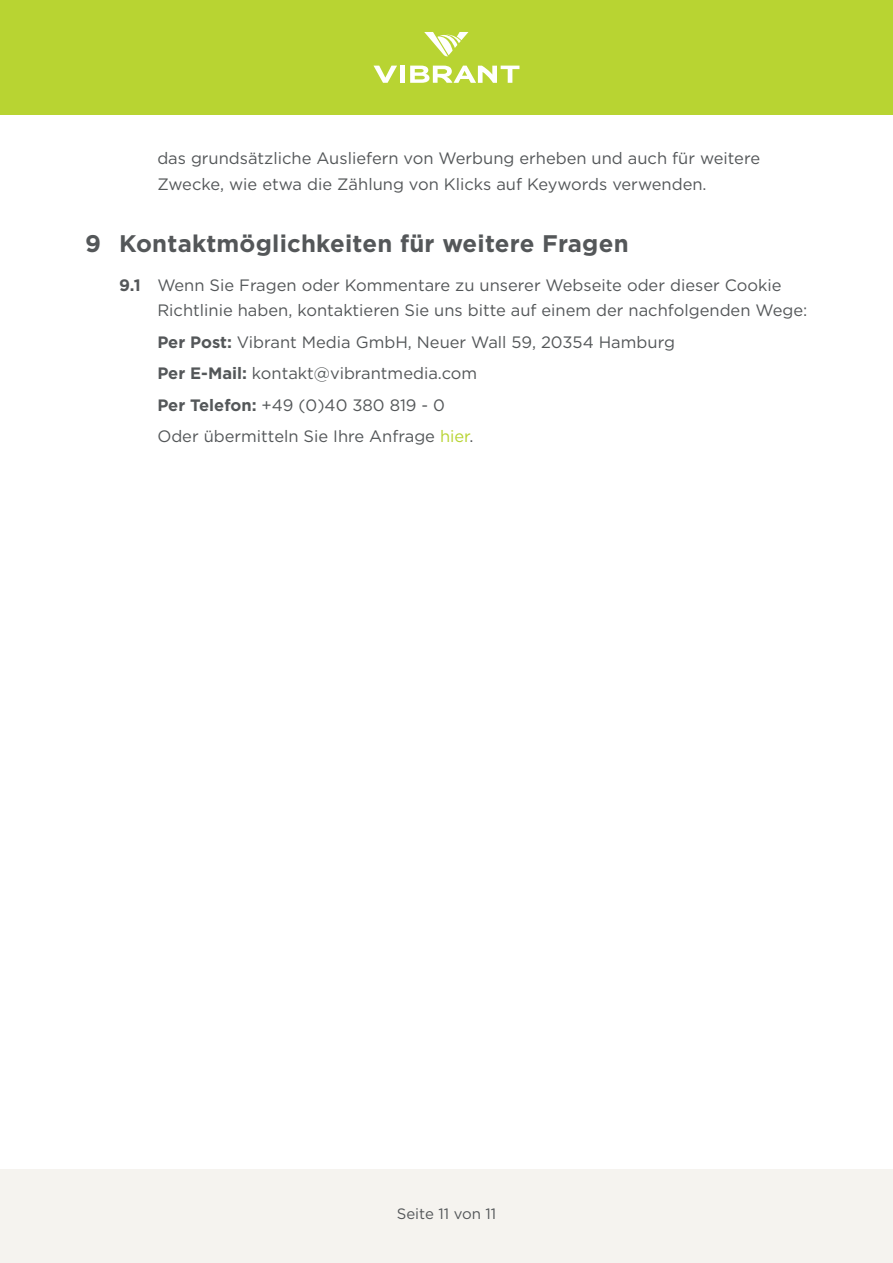
<style>
.page{position:relative;width:893px;height:1263px;background:#fff}
.page>*{position:absolute;margin:0;border:0;box-sizing:border-box;transform-origin:0 0}
.t1{font:700 24px "Gotham";letter-spacing:.01em;color:#545759}
.t2{font:16.5px/31.5px "Gotham";color:#545759}
.t3{font:15px "Gotham";color:#545759}
.s1{font-weight:700}
.s2{color:#b8d432}
</style>
<div class="page">
<div style="left:0;top:1169px;width:893px;height:94px;background:#f5f3ef"></div>
<div style="left:0;top:0;width:893px;height:115px;background:#b8d432"></div>
<svg style="left:373px;top:66px;width:24px;height:17px"></svg>
<div style="left:400px;top:66px;width:5px;height:17px;background:#fff"></div>
<svg style="left:410px;top:66px;width:109px;height:17px"></svg>
<svg style="left:424px;top:32px;width:44px;height:24px"></svg>
<p class="t2" style="left:157px;top:145px;width:604px;line-height:25.5px">das grundsätzliche Ausliefern von Werbung erheben und auch für weitere<br>Zwecke, wie etwa die Zählung von Klicks auf Keywords verwenden.</p>
<p class="t1" style="left:85px;top:228px;width:545px">9 Kontaktmöglichkeiten für weitere Fragen</p>
<p class="t2" style="left:157px;top:272px;width:652px;line-height:25.5px;text-indent:-38px"><span class="s1">9.1</span> Wenn Sie Fragen oder Kommentare zu unserer Webseite oder dieser Cookie<br>Richtlinie haben, kontaktieren Sie uns bitte auf einem der nachfolgenden Wege:</p>
<p class="t2" style="left:157px;top:326px;width:519px"><span class="s1">Per Post:</span> Vibrant Media GmbH, Neuer Wall 59, 20354 Hamburg <span class="s1">Per E-Mail:</span> kontakt@vibrantmedia.com<br><span class="s1">Per Telefon:</span> +49 (0)40 380 819 - 0<br>Oder übermitteln Sie Ihre Anfrage <span class="s2">hier</span>.</p>
<p class="t3" style="left:397px;top:1204px;width:101px">Seite 11 von 11</p>
</div>
